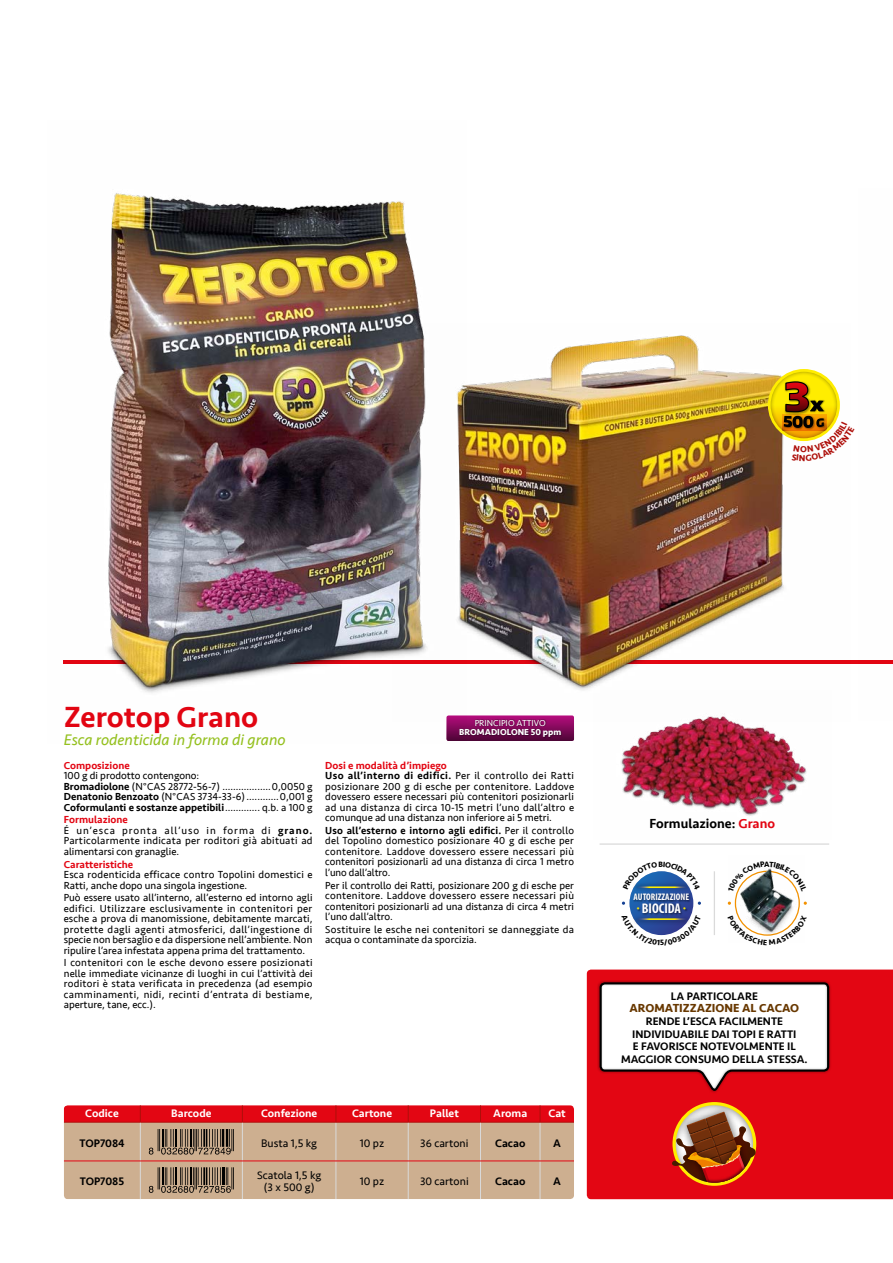
<style>
.page{position:relative;width:893px;height:1263px;background:#fff}
.page>*{position:absolute;margin:0;border:0;box-sizing:border-box;transform-origin:0 0}
.t1{font:500 30px "Seravek";color:#e30613}
.t2{font:italic 15.75px "Seravek";color:#95c11f}
.t3{font:700 condensed 14.1px "Myriad Pro";color:#fff}
.t4{font:500 13.5px "Seravek";color:#000}
.t5{font:700 12px "Seravek";color:#683800}
.t6{font:500 11.25px/12.6px "Seravek";color:#000;text-align:center}
.t7{font:11.25px/12px "Seravek";color:#000;text-align:center}
.t8{font:500 11.25px "Seravek";color:#fff}
.t9{font:10.5px/10.5px "Seravek";letter-spacing:.005em;color:#000}
.t10{font:10.5px/10.5px "Seravek";letter-spacing:.025em;color:#000}
.t11{font:500 10.5px "Seravek";color:#e30613}
.t12{font:700 condensed 9.6px "Myriad Pro";color:#fff}
.t13{font:700 9px "Seravek";color:#fff}
.t14{font:9px "Seravek";color:#fff}
.s1{font-weight:500}
.s2{font-weight:500;color:#e30613}
.s3{color:#e30613}
.s4{font-size:9.9px;color:#ffed00}
</style>
<div class="page">
<div style="left:587px;top:969px;width:306px;height:230px;background:#e30613"></div>
<svg style="left:64px;top:1105px;width:510px;height:94px;background:#ca8974"></svg>
<svg style="left:466px;top:721px;width:108px;height:20px"></svg>
<div style="left:459px;top:719px;width:103px;height:19px;background:#000;opacity:.5"></div>
<img style="left:63px;top:193px;width:403px;height:548px">
<img style="left:392px;top:323px;width:458px;height:398px">
<svg style="left:769px;top:370px;width:69px;height:70px"></svg>
<div style="left:768px;top:369px;width:72px;height:72px;border:3px solid #ffed00;border-radius:50%"></div>
<img style="left:784px;top:380px;width:28px;height:1px">
<img style="left:783px;top:415px;width:1px;height:16px">
<div style="left:672px;top:1102px;width:84px;height:84px;border:3px solid #ffed00;border-radius:50%"></div>
<img style="left:676px;top:1105px;width:77px;height:6px">
<svg style="left:671px;top:1111px;width:85px;height:71px;background:#cb714a"></svg>
<img style="left:676px;top:1126px;width:77px;height:56px">
<div style="left:597px;top:980px;width:235px;height:113px;background:#000;opacity:.4"></div>
<svg style="left:598px;top:981px;width:232px;height:114px"></svg>
<hr style="left:600px;top:843px;width:229px;height:2px;background:#dadada">
<img style="left:632px;top:893px;width:61px;height:20px">
<img style="left:631px;top:890px;width:61px;height:3px">
<img style="left:631px;top:913px;width:61px;height:1px">
<svg style="left:698px;top:901px;width:3px;height:4px"></svg>
<svg style="left:622px;top:901px;width:3px;height:4px"></svg>
<hr style="left:714px;top:871px;width:1px;height:64px;background:#dadada">
<img style="left:594px;top:690px;width:237px;height:126px">
<img style="left:728px;top:891px;width:76px;height:24px">
<img style="left:859px;top:660px;width:34px;height:4px">
<svg style="left:784px;top:381px;width:66px;height:80px"></svg>
<svg style="left:632px;top:871px;width:59px;height:19px"></svg>
<svg style="left:631px;top:914px;width:61px;height:22px"></svg>
<svg style="left:737px;top:868px;width:61px;height:23px"></svg>
<svg style="left:737px;top:915px;width:61px;height:21px"></svg>
<h1 class="t1" style="left:64px;top:698px;width:196px">Zerotop Grano</h1>
<h2 class="t2" style="left:64px;top:727px;width:223px">Esca rodenticida in forma di grano</h2>
<p class="t11" style="left:64px;top:759px;width:67px">Composizione</p>
<p class="t9" style="left:64px;top:770px;width:250px">100 g di prodotto contengono:<br><span class="s1">Bromadiolone</span> (N°CAS 28772-56-7) ..................0,0050 g <span class="s1">Denatonio Benzoato</span> (N°CAS 3734-33-6)............0,001 g <span class="s1">Coformulanti e sostanze appetibili</span>............. q.b. a 100 g</p>
<p class="t10" style="left:64px;top:815px;width:250px"><span class="s2">Formulazione<br></span>É un’esca pronta all’uso in forma di <span class="s1">grano.<br></span>Particolarmente indicata per roditori già abituati ad alimentarsi con granaglie.</p>
<p class="t11" style="left:64px;top:857px;width:71px">Caratteristiche</p>
<p class="t9" style="left:64px;top:869px;width:250px">Esca rodenticida efficace contro Topolini domestici e<br>Ratti, anche dopo una singola ingestione.</p>
<p class="t9" style="left:64px;top:892px;width:250px;text-align:justify">Può essere usato all’interno, all’esterno ed intorno agli edifici. Utilizzare esclusivamente in contenitori per esche a prova di manomissione, debitamente marcati, protette dagli agenti atmosferici, dall’ingestione di specie non bersaglio e da dispersione nell’ambiente. Non ripulire l’area infestata appena prima del trattamento.</p>
<p class="t9" style="left:64px;top:957px;width:250px;text-align:justify">I contenitori con le esche devono essere posizionati nelle immediate vicinanze di luoghi in cui l’attività dei roditori è stata verificata in precedenza (ad esempio camminamenti, nidi, recinti d’entrata di bestiame, aperture, tane, ecc.).</p>
<p class="t14" style="left:475px;top:716px;width:73px">PRINCIPIO ATTIVO</p>
<p class="t13" style="left:459px;top:725px;width:104px">BROMADIOLONE 50 ppm</p>
<p class="t9" style="left:325px;top:760px;width:250px"><span class="s2">Dosi e modalità d’impiego<br></span><span class="s1">Uso all’interno di edifici.</span> Per il controllo dei Ratti posizionare 200 g di esche per contenitore. Laddove dovessero essere necessari più contenitori posizionarli ad una distanza di circa 10-15 metri l’uno dall’altro e comunque ad una distanza non inferiore ai 5 metri.</p>
<p class="t9" style="left:325px;top:825px;width:250px;text-align:justify"><span class="s1">Uso all’esterno e intorno agli edifici.</span> Per il controllo del Topolino domestico posizionare 40 g di esche per contenitore. Laddove dovessero essere necessari più contenitori posizionarli ad una distanza di circa 1 metro l’uno dall’altro.</p>
<p class="t9" style="left:325px;top:880px;width:250px;text-align:justify">Per il controllo dei Ratti, posizionare 200 g di esche per contenitore. Laddove dovessero essere necessari più contenitori posizionarli ad una distanza di circa 4 metri l’uno dall’altro.</p>
<p class="t9" style="left:325px;top:924px;width:250px">Sostituire le esche nei contenitori se danneggiate da acqua o contaminate da sporcizia.</p>
<p class="t8" style="left:85px;top:1106px;width:35px">Codice</p>
<p class="t8" style="left:171px;top:1106px;width:42px">Barcode</p>
<p class="t8" style="left:261px;top:1106px;width:58px">Confezione</p>
<p class="t8" style="left:352px;top:1106px;width:42px">Cartone</p>
<p class="t8" style="left:430px;top:1106px;width:30px">Pallet</p>
<p class="t8" style="left:493px;top:1106px;width:36px">Aroma</p>
<p class="t8" style="left:548px;top:1106px;width:19px">Cat</p>
<p class="t6" style="left:79px;top:1137px;width:47px">TOP7084</p>
<p class="t7" style="left:261px;top:1137px;width:57px">Busta 1,5 kg</p>
<p class="t7" style="left:360px;top:1137px;width:26px">10 pz</p>
<p class="t7" style="left:420px;top:1137px;width:50px">36 cartoni</p>
<p class="t6" style="left:495px;top:1137px;width:32px">Cacao</p>
<p class="t6" style="left:553px;top:1137px;width:9px">A</p>
<p class="t6" style="left:80px;top:1175px;width:46px">TOP7085</p>
<p class="t7" style="left:257px;top:1169px;width:66px">Scatola 1,5 kg (3 x 500 g)</p>
<p class="t7" style="left:360px;top:1175px;width:26px">10 pz</p>
<p class="t7" style="left:420px;top:1175px;width:50px">30 cartoni</p>
<p class="t6" style="left:495px;top:1175px;width:32px">Cacao</p>
<p class="t6" style="left:553px;top:1175px;width:9px">A</p>
<p class="t4" style="left:649px;top:815px;width:127px">Formulazione: <span class="s3">Grano</span></p>
<p class="t12" style="left:634px;top:892px;width:57px">AUTORIZZAZIONE</p>
<h3 class="t3" style="left:637px;top:901px;width:51px"><span class="s4">•</span> BIOCIDA <span class="s4">•</span></h3>
<p class="t6" style="left:671px;top:990px;width:89px">LA PARTICOLARE</p>
<p class="t5" style="left:629px;top:999px;width:171px">AROMATIZZAZIONE AL CACAO</p>
<p class="t6" style="left:621px;top:1015px;width:188px">RENDE L’ESCA FACILMENTE<br>INDIVIDUABILE DAI TOPI E RATTI<br>E FAVORISCE NOTEVOLMENTE IL<br>MAGGIOR CONSUMO DELLA STESSA.</p>
</div>
